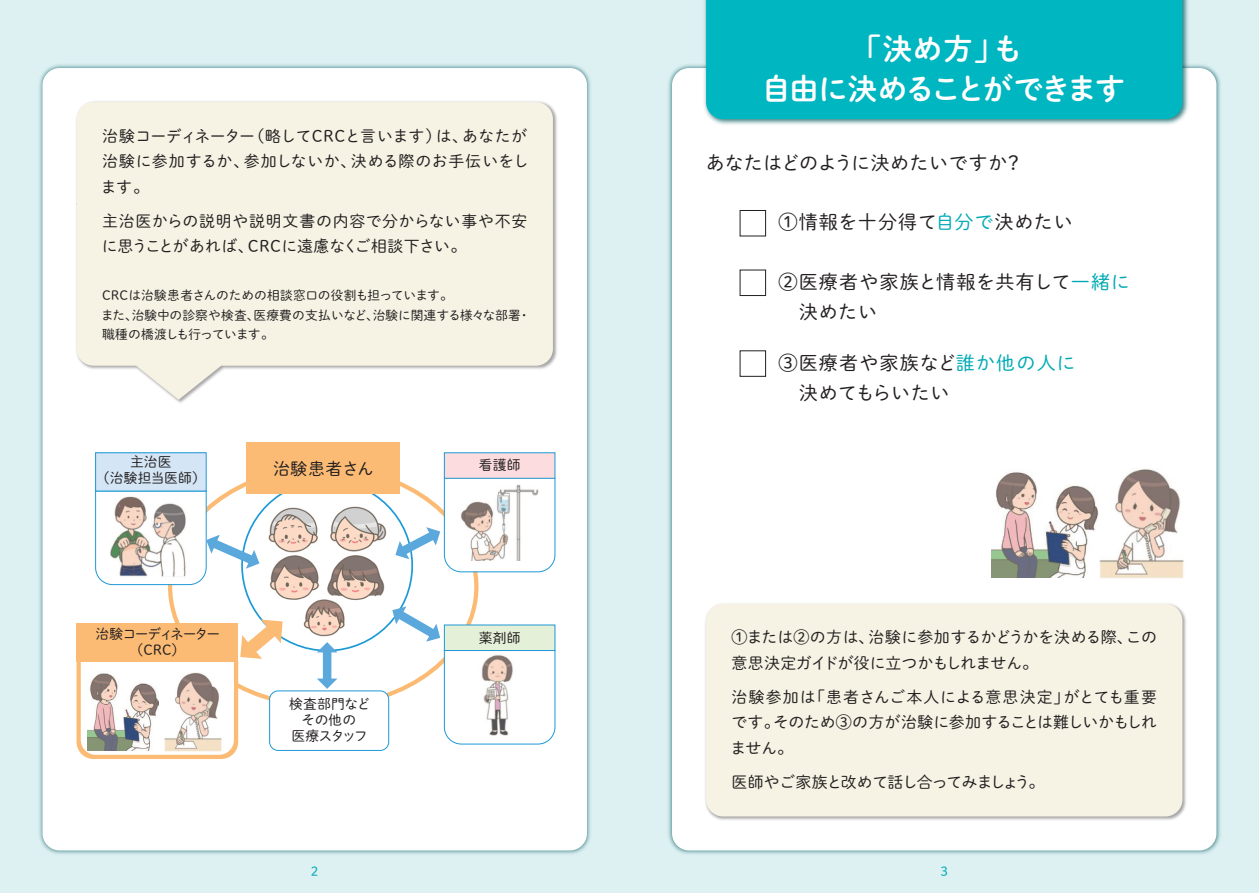
<style>
.page{position:relative;width:1259px;height:893px;background:#ddf1f3}
.page>*{position:absolute;margin:0;border:0;box-sizing:border-box;transform-origin:0 0}
.t1{font:29.7px/40.3px "P Shuei M Go Std N B";letter-spacing:-.065em;color:#fff;text-align:center}
.t2{font:19.2px/29.7px "P Shuei M Go Std N L";letter-spacing:.035em;color:#231f20}
.t3{font:19.2px "P Shuei M Go Std N L";letter-spacing:.01em;color:#231f20}
.t4{font:16.95px "P Shuei M Go Std N L";letter-spacing:.03em;color:#231f20}
.t5{font:15.9px/25.5px "P Shuei M Go Std N L";letter-spacing:-.005em;color:#231f20}
.t6{font:15.9px/25.5px "P Shuei M Go Std N L";letter-spacing:.03em;color:#231f20}
.t7{font:15.9px "P Shuei M Go Std N L";letter-spacing:-.055em;color:#231f20}
.t8{font:13.8px "P Shuei M Go Std N L";letter-spacing:.01em;color:#231f20}
.t9{font:13.8px/15.9px "P Shuei M Go Std N L";letter-spacing:-.02em;color:#231f20;text-align:center}
.t10{font:13.8px/15.9px "P Shuei M Go Std N L";letter-spacing:-.095em;color:#231f20;text-align:center}
.t11{font:12.75px/19.2px "P Shuei M Go Std N L";letter-spacing:-.005em;color:#231f20}
.t12{font:12.75px "P Shuei M Go Std N L";color:#00aab5}
.s1{color:#00aab5}
</style>
<div class="page">
<img style="left:668px;top:64px;width:553px;height:790px">
<div style="left:672px;top:68px;width:544px;height:782px;background:#fff;border-radius:17px"></div>
<img style="left:39px;top:64px;width:552px;height:790px">
<div style="left:43px;top:68px;width:544px;height:782px;background:#fff;border-radius:17px"></div>
<img style="left:705px;top:603px;width:481px;height:217px">
<div style="left:706px;top:604px;width:476px;height:212px;background:#f6f3e5;border-radius:17px"></div>
<img style="left:702px;top:0;width:489px;height:125px">
<div style="left:706px;top:0;width:476px;height:119px;background:#00b6c0"></div>
<img style="left:1098px;top:469px;width:86px;height:109px">
<img style="left:992px;top:472px;width:106px;height:106px">
<img style="left:253px;top:504px;width:139px;height:136px">
<img style="left:76px;top:101px;width:481px;height:302px">
<svg style="left:77px;top:102px;width:476px;height:298px;fill:#f6f3e5"></svg>
<div style="left:247px;top:442px;width:153px;height:51px;background:#fcbb74"></div>
<div style="left:96px;top:453px;width:110px;height:38px;background:#d4e5f5"></div>
<div style="left:95px;top:452px;width:112px;height:39px;border:1px solid #1d99d6"></div>
<div style="left:444px;top:453px;width:111px;height:25px;background:#fcdcde"></div>
<div style="left:269px;top:690px;width:120px;height:61px;border:1px solid #1d99d6;border-radius:9px"></div>
<div style="left:323px;top:651px;width:8px;height:29px;background:#5ba8dc"></div>
<svg style="left:317px;top:642px;width:20px;height:10px"></svg>
<svg style="left:317px;top:678px;width:20px;height:11px"></svg>
<svg style="left:77px;top:612px;width:213px;height:147px"></svg>
<svg style="left:392px;top:477px;width:164px;height:96px"></svg>
<svg style="left:95px;top:490px;width:167px;height:95px"></svg>
<svg style="left:388px;top:603px;width:168px;height:142px"></svg>
<div style="left:740px;top:210px;width:26px;height:26px;border:1px solid #231f20"></div>
<div style="left:740px;top:270px;width:26px;height:26px;border:1px solid #231f20"></div>
<div style="left:740px;top:350px;width:26px;height:27px;border:1px solid #231f20"></div>
<p class="t5" style="left:101px;top:122px;width:429px">治験コーディネーター（略してCRCと言います）は、あなたが治験に参加するか、参加しないか、決める際のお手伝いをします。</p>
<p class="t6" style="left:102px;top:207px;width:427px">主治医からの説明や説明文書の内容で分からない事や不安に思うことがあれば、CRCに遠慮なくご相談下さい。</p>
<p class="t11" style="left:101px;top:286px;width:431px">CRCは治験患者さんのための相談窓口の役割も担っています。<br>また、治験中の診察や検査、医療費の支払いなど、治験に関連する様々な部署・職種の橋渡しも行っています。</p>
<p class="t8" style="left:130px;top:452px;width:43px">主治医</p>
<p class="t4" style="left:273px;top:456px;width:102px">治験患者さん</p>
<p class="t8" style="left:96px;top:468px;width:111px">（治験担当医師）</p>
<p class="t10" style="left:96px;top:626px;width:126px">治験コーディネーター（CRC）</p>
<p class="t9" style="left:289px;top:695px;width:83px">検査部門などその他の<br>医療スタッフ</p>
<p class="t8" style="left:479px;top:455px;width:43px">看護師</p>
<p class="t8" style="left:479px;top:627px;width:43px">薬剤師</p>
<h1 class="t1" style="left:761px;top:27px;width:365px">「決め方」も<br>自由に決めることができます</h1>
<p class="t3" style="left:705px;top:149px;width:319px">あなたはどのように決めたいですか？</p>
<p class="t2" style="left:778px;top:207px;width:316px">①情報を十分得て<span class="s1">自分で</span>決めたい　</p>
<p class="t2" style="left:778px;top:266px;width:353px">②医療者や家族と情報を共有して<span class="s1">一緒に</span>　決めたい</p>
<p class="t2" style="left:778px;top:347px;width:299px">③医療者や家族など<span class="s1">誰か他の人に</span>　決めてもらいたい</p>
<p class="t5" style="left:731px;top:624px;width:427px">①または②の方は、治験に参加するかどうかを決める際、この意思決定ガイドが役に立つかもしれません。</p>
<p class="t5" style="left:730px;top:684px;width:428px;text-align:justify">治験参加は「患者さんご本人による意思決定」がとても重要です。そのため③の方が治験に参加することは難しいかもしれません。</p>
<p class="t7" style="left:731px;top:770px;width:314px">医師やご家族と改めて話し合ってみましょう。</p>
<p class="t12" style="left:311px;top:862px;width:9px">2</p>
<p class="t12" style="left:940px;top:862px;width:9px">3</p>
</div>
